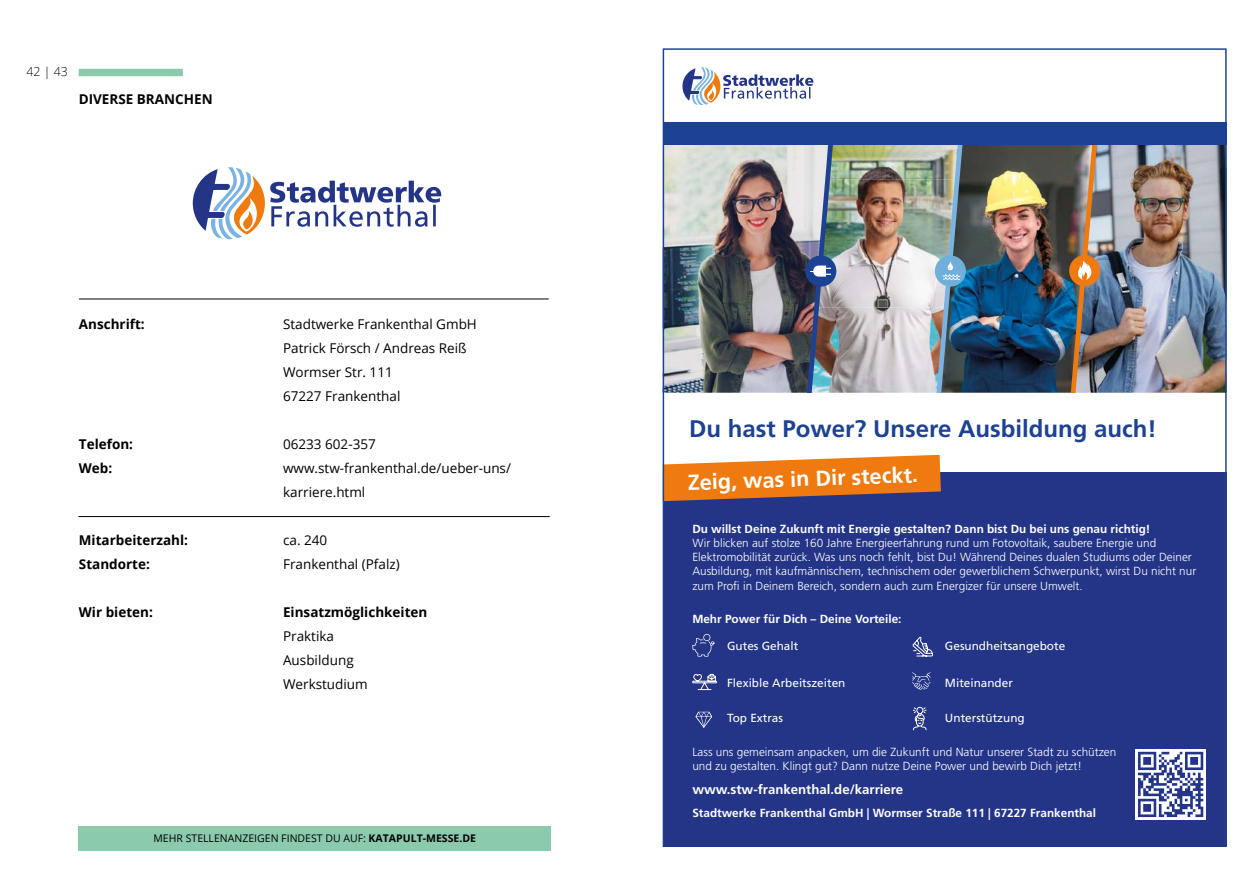
<style>
.page{position:relative;width:1259px;height:893px;background:#fff}
.page>*{position:absolute;margin:0;border:0;box-sizing:border-box;transform-origin:0 0}
.t1{font:700 24px "Frutiger LT Std";color:#1d4193}
.t2{font:700 21.75px "Frutiger LT Std";color:#fff}
.t3{font:13.5px/24px "Open Sans";color:#000}
.t4{font:700 13.5px "Open Sans";color:#000}
.t5{font:700 13.2px "Frutiger LT Std";color:#fff}
.t6{font:300 12.3px "Open Sans";color:#000}
.t7{font:300 11.7px/14.2px "Frutiger LT Std";color:#fff}
.t8{font:700 11.7px "Frutiger LT Std";color:#fff}
.t9{font:11.7px "Frutiger LT Pro";color:#fff}
.t10{font:10.5px "Open Sans";color:#000}
.s1{font-weight:700}
</style>
<div class="page">
<div style="left:79px;top:69px;width:104px;height:7px;background:#8ccaae"></div>
<hr style="left:79px;top:299px;width:470px;height:1px;background:#000">
<svg style="left:193px;top:167px;width:248px;height:72px"></svg>
<hr style="left:78px;top:516px;width:472px;height:1px;background:#000">
<div style="left:79px;top:826px;width:472px;height:24px;background:#8ccaae"></div>
<img style="left:662px;top:48px;width:564px;height:798px">
<p class="t6" style="left:27px;top:63px;width:43px">42 | 43</p>
<p class="t4" style="left:79px;top:89px;width:135px">DIVERSE BRANCHEN</p>
<p class="t4" style="left:79px;top:315px;width:67px">Anschrift:</p>
<p class="t3" style="left:283px;top:312px;width:195px">Stadtwerke Frankenthal GmbH<br>Patrick Försch / Andreas Reiß<br>Wormser Str. 111<br>67227 Frankenthal</p>
<p class="t4" style="left:79px;top:435px;width:56px">Telefon:</p>
<p class="t3" style="left:283px;top:432px;width:94px">06233 602-357</p>
<p class="t4" style="left:79px;top:459px;width:35px">Web:</p>
<p class="t3" style="left:283px;top:456px;width:229px">www.stw-frankenthal.de/ueber-uns/ karriere.html</p>
<p class="t4" style="left:79px;top:531px;width:111px">Mitarbeiterzahl:</p>
<p class="t3" style="left:283px;top:528px;width:46px">ca. 240</p>
<p class="t4" style="left:79px;top:555px;width:73px">Standorte:</p>
<p class="t3" style="left:283px;top:552px;width:118px">Frankenthal (Pfalz)</p>
<p class="t4" style="left:79px;top:603px;width:76px">Wir bieten:</p>
<p class="t4" style="left:283px;top:603px;width:146px">Einsatzmöglichkeiten</p>
<p class="t3" style="left:283px;top:624px;width:86px">Praktika<br>Ausbildung<br>Werkstudium</p>
<p class="t10" style="left:153px;top:831px;width:324px">MEHR STELLENANZEIGEN FINDEST DU AUF: <span class="s1">KATAPULT-MESSE.DE</span></p>
<h1 class="t1" style="left:689px;top:414px;width:469px">Du hast Power? Unsere Ausbildung auch!</h1>
<h2 class="t2" style="left:687px;top:470px;width:232px;rotate:-2deg">Zeig, was in Dir steckt.</h2>
<p class="t8" style="left:692px;top:522px;width:460px">Du willst Deine Zukunft mit Energie gestalten? Dann bist Du bei uns genau richtig!</p>
<p class="t7" style="left:692px;top:536px;width:505px">Wir blicken auf stolze 160 Jahre Energieerfahrung rund um Fotovoltaik, saubere Energie und Elektromobilität zurück. Was uns noch fehlt, bist Du! Während Deines dualen Studiums oder Deiner Ausbildung, mit kaufmännischem, technischem oder gewerblichem Schwerpunkt, wirst Du nicht nur zum Profi in Deinem Bereich, sondern auch zum Energizer für unsere Umwelt.</p>
<p class="t8" style="left:692px;top:612px;width:211px">Mehr Power für Dich – Deine Vorteile:</p>
<p class="t9" style="left:727px;top:639px;width:73px">Gutes Gehalt</p>
<p class="t9" style="left:727px;top:676px;width:120px">Flexible Arbeitszeiten</p>
<p class="t9" style="left:727px;top:711px;width:57px">Top Extras</p>
<p class="t9" style="left:945px;top:639px;width:122px">Gesundheitsangebote</p>
<p class="t9" style="left:945px;top:676px;width:69px">Miteinander</p>
<p class="t9" style="left:945px;top:711px;width:81px">Unterstützung</p>
<p class="t7" style="left:692px;top:745px;width:425px">Lass uns gemeinsam anpacken, um die Zukunft und Natur unserer Stadt zu schützen und zu gestalten. Klingt gut? Dann nutze Deine Power und bewirb Dich jetzt!</p>
<p class="t5" style="left:692px;top:781px;width:212px">www.stw-frankenthal.de/karriere</p>
<p class="t8" style="left:692px;top:806px;width:405px">Stadtwerke Frankenthal GmbH | Wormser Straße 111 | 67227 Frankenthal</p>
</div>
